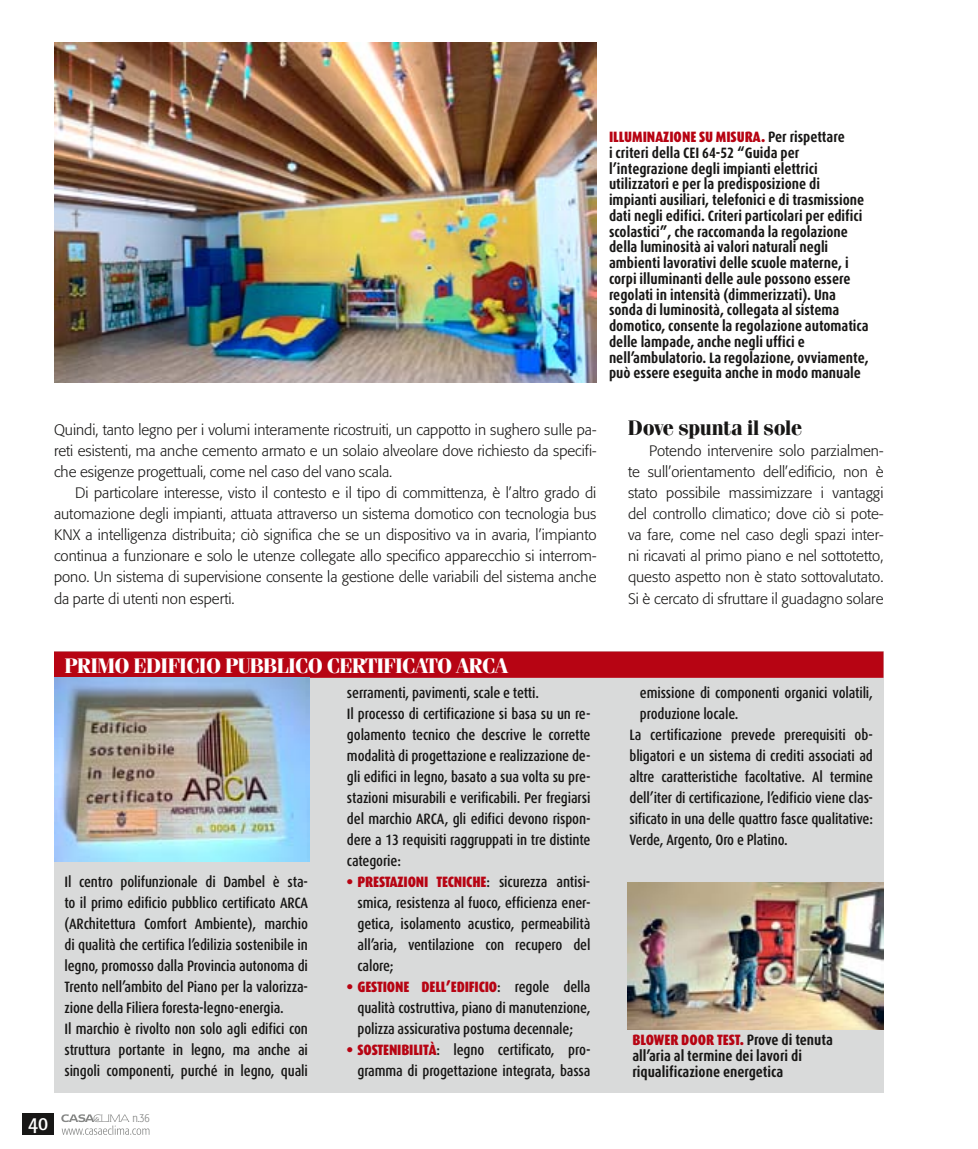
<style>
.page{position:relative;width:978px;height:1149px;background:#fff}
.page>*{position:absolute;margin:0;border:0;box-sizing:border-box;transform-origin:0 0}
.t1{font:700 21px "Fenice Std";letter-spacing:-.03em;color:#fff}
.t2{font:700 21px "Fenice Std";color:#181716}
.t3{font:21px "Formata Condensed SC";color:#fff}
.t4{font:500 15px/21px "Dax Condensed";letter-spacing:-.01em;color:#181716}
.t5{font:300 15px/21px "Formata";color:#181716;text-align:justify}
.t6{font:700 15px/15.8px "Dax Condensed";color:#181716}
.t7{font:300 condensed 12px "Formata";color:#868786}
.s1{font-weight:900;color:#b70413}
</style>
<div class="page">
<img style="left:55px;top:42px;width:541px;height:340px">
<div style="left:22px;top:1113px;width:32px;height:21px;background:#181716"></div>
<svg style="left:61px;top:1114px;width:88px;height:20px"></svg>
<div style="left:54px;top:651px;width:829px;height:441px;background:#d9dada"></div>
<div style="left:54px;top:651px;width:829px;height:26px;background:#b70413"></div>
<img style="left:628px;top:882px;width:255px;height:147px">
<img style="left:54px;top:677px;width:255px;height:184px">
<p class="t6" style="left:609px;top:129px;width:261px"><span class="s1">ILLUMINAZIONE SU MISURA.</span> Per rispettare<br>i criteri della CEI 64-52 “Guida per l’integrazione degli impianti elettrici utilizzatori e per la predisposizione di impianti ausiliari, telefonici e di trasmissione dati negli edifici. Criteri particolari per edifici scolastici”, che raccomanda la regolazione della luminosità ai valori naturali negli ambienti lavorativi delle scuole materne, i corpi illuminanti delle aule possono essere regolati in intensità (dimmerizzati). Una sonda di luminosità, collegata al sistema domotico, consente la regolazione automatica delle lampade, anche negli uffici e nell’ambulatorio. La regolazione, ovviamente, può essere eseguita anche in modo manuale</p>
<p class="t5" style="left:54px;top:419px;width:544px">Quindi, tanto legno per i volumi interamente ricostruiti, un cappotto in sughero sulle pa&shy;reti esistenti, ma anche cemento armato e un solaio alveolare dove richiesto da specifi&shy;che esigenze progettuali, come nel caso del vano scala.</p>
<p class="t5" style="left:54px;top:482px;width:544px;text-indent:21px">Di particolare interesse, visto il contesto e il tipo di committenza, è l’altro grado di automazione degli impianti, attuata attraverso un sistema domotico con tecnologia bus KNX a intelligenza distribuita; ciò significa che se un dispositivo va in avaria, l’impianto continua a funzionare e solo le utenze collegate allo specifico apparecchio si interrom&shy;pono. Un sistema di supervisione consente la gestione delle variabili del sistema anche da parte di utenti non esperti.</p>
<h1 class="t2" style="left:628px;top:415px;width:176px">DOVE SPUNTA IL SOLE</h1>
<p class="t5" style="left:628px;top:440px;width:257px;text-indent:21px">Potendo intervenire solo parzialmen&shy;te sull’orientamento dell’edificio, non è stato possibile massimizzare i vantaggi del controllo climatico; dove ciò si pote&shy;va fare, come nel caso degli spazi inter&shy;ni ricavati al primo piano e nel sottotetto, questo aspetto non è stato sottovalutato.<br>Si è cercato di sfruttare il guadagno solare</p>
<h1 class="t3" style="left:28px;top:1110px;width:22px">40</h1>
<h1 class="t1" style="left:64px;top:652px;width:406px">PRIMO EDIFICIO PUBBLICO CERTIFICATO ARCA</h1>
<p class="t4" style="left:64px;top:871px;width:245px">Il centro polifunzionale di Dambel è sta&shy;to il primo edificio pubblico certificato ARCA (ARchitettura Comfort Ambiente), marchio di qualità che certifica l’edilizia sostenibile in legno, promosso dalla Provincia autonoma di Trento nell’ambito del Piano per la valorizza&shy;zione della Filiera foresta-legno-energia.<br>Il marchio è rivolto non solo agli edifici con struttura portante in legno, ma anche ai singoli componenti, purché in legno, quali</p>
<p class="t7" style="left:132px;top:1110px;width:19px">n.36</p>
<p class="t4" style="left:347px;top:682px;width:245px">serramenti, pavimenti, scale e tetti.<br>Il processo di certificazione si basa su un re&shy;golamento tecnico che descrive le corrette modalità di progettazione e realizzazione de&shy;gli edifici in legno, basato a sua volta su pre&shy;stazioni misurabili e verificabili. Per fregiarsi del marchio ARCA, gli edifici devono rispon&shy;dere a 13 requisiti raggruppati in tre distinte categorie:</p>
<p class="t4" style="left:357px;top:871px;width:234px;text-indent:-10px"><span class="s1">• PRESTAZIONI TECNICHE</span>: sicurezza antisi&shy;smica, resistenza al fuoco, efficienza ener&shy;getica, isolamento acustico, permeabilità all’aria, ventilazione con recupero del calore;</p>
<p class="t4" style="left:357px;top:976px;width:235px;text-align:justify;text-indent:-10px"><span class="s1">• GESTIONE DELL’EDIFICIO</span>: regole della qualità costruttiva, piano di manutenzione, polizza assicurativa postuma decennale;</p>
<p class="t4" style="left:347px;top:1039px;width:245px;text-align:right"><span class="s1">• SOSTENIBILITÀ</span>: legno certificato, pro&shy;gramma di progettazione integrata, bassa</p>
<p class="t4" style="left:640px;top:682px;width:234px">emissione di componenti organici volatili,</p>
<p class="t4" style="left:640px;top:703px;width:100px">produzione locale.</p>
<p class="t4" style="left:629px;top:724px;width:245px">La certificazione prevede prerequisiti ob-</p>
<p class="t4" style="left:629px;top:745px;width:245px">bligatori e un sistema di crediti associati ad</p>
<p class="t4" style="left:629px;top:766px;width:245px">altre caratteristiche facoltative. Al termine</p>
<p class="t4" style="left:629px;top:787px;width:245px">dell’iter di certificazione, l’edificio viene clas-</p>
<p class="t4" style="left:629px;top:808px;width:245px">sificato in una delle quattro fasce qualitative:</p>
<p class="t4" style="left:629px;top:829px;width:160px">Verde, Argento, Oro e Platino.</p>
<p class="t6" style="left:632px;top:1031px;width:202px"><span class="s1">BLOWER DOOR TEST.</span> Prove di tenuta all’aria al termine dei lavori di riqualificazione energetica</p>
</div>
